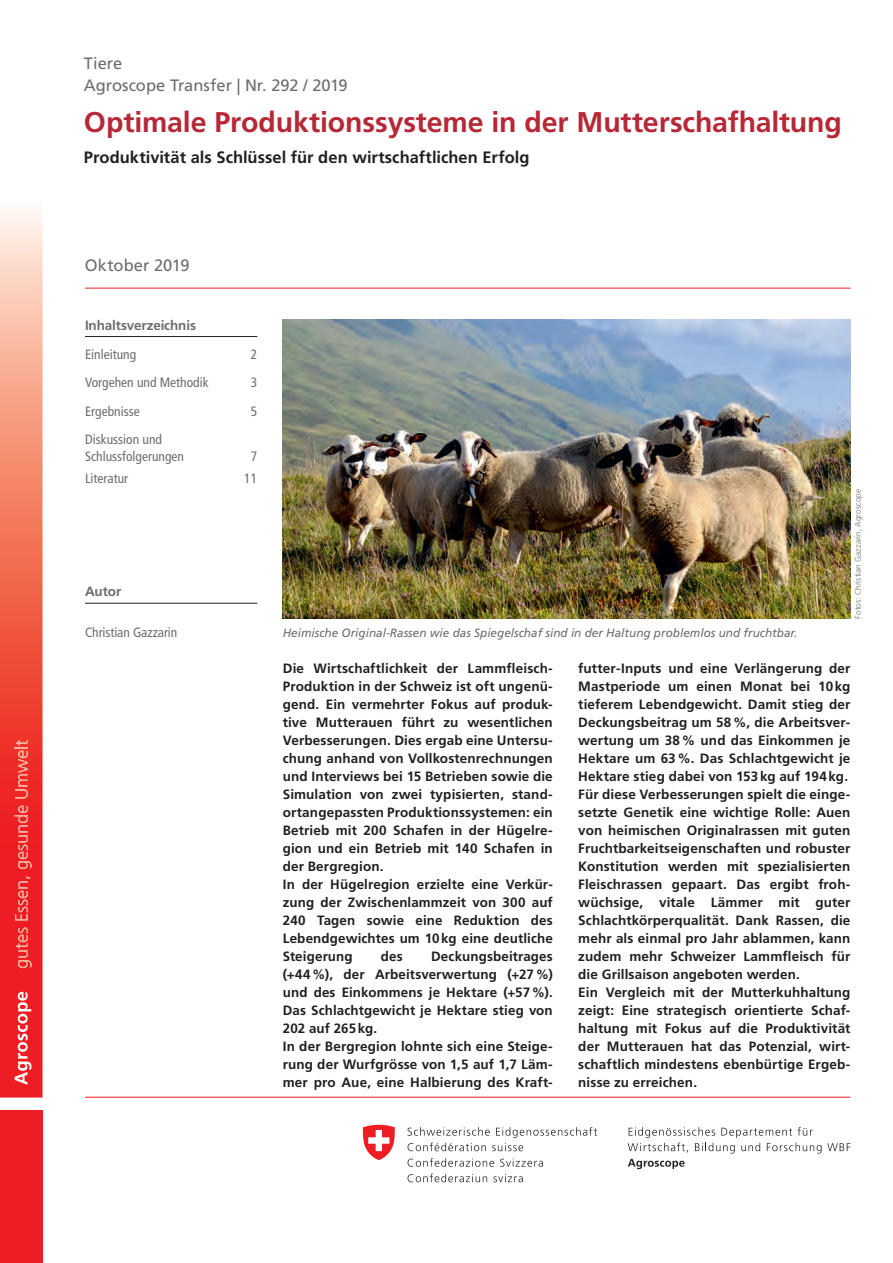
<style>
.page{position:relative;width:893px;height:1263px;background:#fff}
.page>*{position:absolute;margin:0;border:0;box-sizing:border-box;transform-origin:0 0}
.t1{font:700 28.5px "Frutiger LT Std";letter-spacing:-.005em;color:#b72837}
.t2{font:700 16.5px "Frutiger LT Std";color:#231f20}
.t3{font:16.5px/22.5px "Frutiger LT Std";letter-spacing:-.005em;color:#6c6d70}
.t4{font:700 13.5px/18px "Frutiger LT Std";letter-spacing:.01em;color:#231f20}
.t5{font:condensed 13.5px/16.5px "Frutiger LT Std";color:#6c6d70}
.t6{font:700 13.5px "Frutiger LT Std";letter-spacing:-.01em;color:#6c6d70}
.t7{font:italic 12px "Frutiger LT Std";color:#6c6d70}
.t8{font:300 8.25px "Frutiger LT Std";color:#6c6d70}
</style>
<div class="page">
<svg style="left:0;top:210px;width:43px;height:887px;background:#f36c5d"></svg>
<div style="left:0;top:1110px;width:43px;height:153px;background:#ee1d23"></div>
<svg style="left:15px;top:992px;width:17px;height:93px"></svg>
<svg style="left:16px;top:927px;width:16px;height:41px"></svg>
<svg style="left:15px;top:876px;width:15px;height:44px"></svg>
<svg style="left:14px;top:806px;width:18px;height:63px"></svg>
<svg style="left:14px;top:740px;width:14px;height:58px"></svg>
<svg style="left:628px;top:1127px;width:193px;height:26px"></svg>
<svg style="left:827px;top:1143px;width:23px;height:8px"></svg>
<svg style="left:628px;top:1159px;width:57px;height:10px"></svg>
<svg style="left:408px;top:1127px;width:189px;height:24px"></svg>
<svg style="left:408px;top:1158px;width:86px;height:9px"></svg>
<svg style="left:500px;top:1158px;width:43px;height:9px"></svg>
<svg style="left:408px;top:1173px;width:79px;height:9px"></svg>
<svg style="left:493px;top:1174px;width:30px;height:8px"></svg>
<svg style="left:363px;top:1125px;width:32px;height:35px"></svg>
<hr style="left:85px;top:1097px;width:765px;height:1px;background:#ee1d23">
<hr style="left:85px;top:603px;width:172px;height:1px;background:#231f20">
<hr style="left:85px;top:288px;width:765px;height:1px;background:#ee1d23">
<img style="left:283px;top:320px;width:567px;height:299px">
<hr style="left:85px;top:336px;width:172px;height:1px;background:#231f20">
<p class="t3" style="left:84px;top:52px;width:265px">Tiere<br>Agroscope Transfer | Nr. 292 / 2019</p>
<h1 class="t1" style="left:84px;top:105px;width:759px">Optimale Produktionssysteme in der Mutterschafhaltung</h1>
<p class="t2" style="left:84px;top:148px;width:447px">Produktivität als Schlüssel für den wirtschaftlichen Erfolg</p>
<p class="t3" style="left:85px;top:254px;width:106px">Oktober 2019</p>
<p class="t6" style="left:85px;top:317px;width:112px">Inhaltsverzeichnis</p>
<p class="t5" style="left:85px;top:346px;width:53px">Einleitung</p>
<p class="t5" style="left:251px;top:346px;width:8px">2</p>
<p class="t5" style="left:85px;top:374px;width:125px">Vorgehen und Methodik</p>
<p class="t5" style="left:251px;top:374px;width:8px">3</p>
<p class="t5" style="left:85px;top:403px;width:56px">Ergebnisse</p>
<p class="t5" style="left:251px;top:403px;width:8px">5</p>
<p class="t5" style="left:85px;top:431px;width:100px">Diskussion und<br>Schlussfolgerungen</p>
<p class="t5" style="left:251px;top:448px;width:8px">7</p>
<p class="t5" style="left:85px;top:470px;width:45px">Literatur</p>
<p class="t5" style="left:244px;top:470px;width:14px">11</p>
<p class="t6" style="left:85px;top:584px;width:38px">Autor</p>
<p class="t5" style="left:85px;top:624px;width:94px">Christian Gazzarin</p>
<p class="t7" style="left:283px;top:626px;width:516px">Heimische Original-Rassen wie das Spiegelschaf sind in der Haltung problemlos und fruchtbar.</p>
<p class="t8" style="left:853px;top:619px;width:131px;rotate:-90deg">Fotos: Christian Gazzarin, Agroscope</p>
<p class="t4" style="left:283px;top:659px;width:272px">Die Wirtschaftlichkeit der Lammfleisch-Produktion in der Schweiz ist oft ungenü&shy;gend. Ein vermehrter Fokus auf produk&shy;tive Mutterauen führt zu wesentlichen Verbesserungen. Dies ergab eine Untersu&shy;chung anhand von Vollkostenrechnungen und Interviews bei 15 Betrieben sowie die Simulation von zwei typisierten, stand&shy;ortangepassten Produktionssystemen: ein Betrieb mit 200 Schafen in der Hügelre&shy;gion und ein Betrieb mit 140 Schafen in der Bergregion.<br>In der Hügelregion erzielte eine Verkür&shy;zung der Zwischenlammzeit von 300 auf 240 Tagen sowie eine Reduktion des Lebendgewichtes um 10kg eine deutliche Steigerung</p>
<p class="t4" style="left:283px;top:947px;width:272px;text-indent:148px">Deckungsbeitrages (+44%), der Arbeitsverwertung (+27%) und des Einkommens je Hektare (+57%).<br>Das Schlachtgewicht je Hektare stieg von 202 auf 265kg.<br>In der Bergregion lohnte sich eine Steige&shy;rung der Wurfgrösse von 1,5 auf 1,7 Läm&shy;mer pro Aue, eine Halbierung des Kraft-</p>
<p class="t4" style="left:381px;top:947px;width:23px">des</p>
<p class="t4" style="left:578px;top:659px;width:274px">futter-Inputs und eine Verlängerung der Mastperiode um einen Monat bei 10kg tieferem Lebendgewicht. Damit stieg der Deckungsbeitrag um 58%, die Arbeitsver&shy;wertung um 38% und das Einkommen je Hektare um 63%. Das Schlachtgewicht je Hektare stieg dabei von 153kg auf 194kg.<br>Für diese Verbesserungen spielt die einge&shy;setzte Genetik eine wichtige Rolle: Auen von heimischen Originalrassen mit guten Fruchtbarkeitseigenschaften und robuster Konstitution werden mit spezialisierten Fleischrassen gepaart. Das ergibt froh&shy;wüchsige, vitale Lämmer mit guter Schlachtkörperqualität. Dank Rassen, die mehr als einmal pro Jahr ablammen, kann zudem mehr Schweizer Lammfleisch für die Grillsaison angeboten werden.<br>Ein Vergleich mit der Mutterkuhhaltung zeigt: Eine strategisch orientierte Schaf&shy;haltung mit Fokus auf die Produktivität der Mutterauen hat das Potenzial, wirt&shy;schaftlich mindestens ebenbürtige Ergeb&shy;nisse zu erreichen.</p>
</div>
